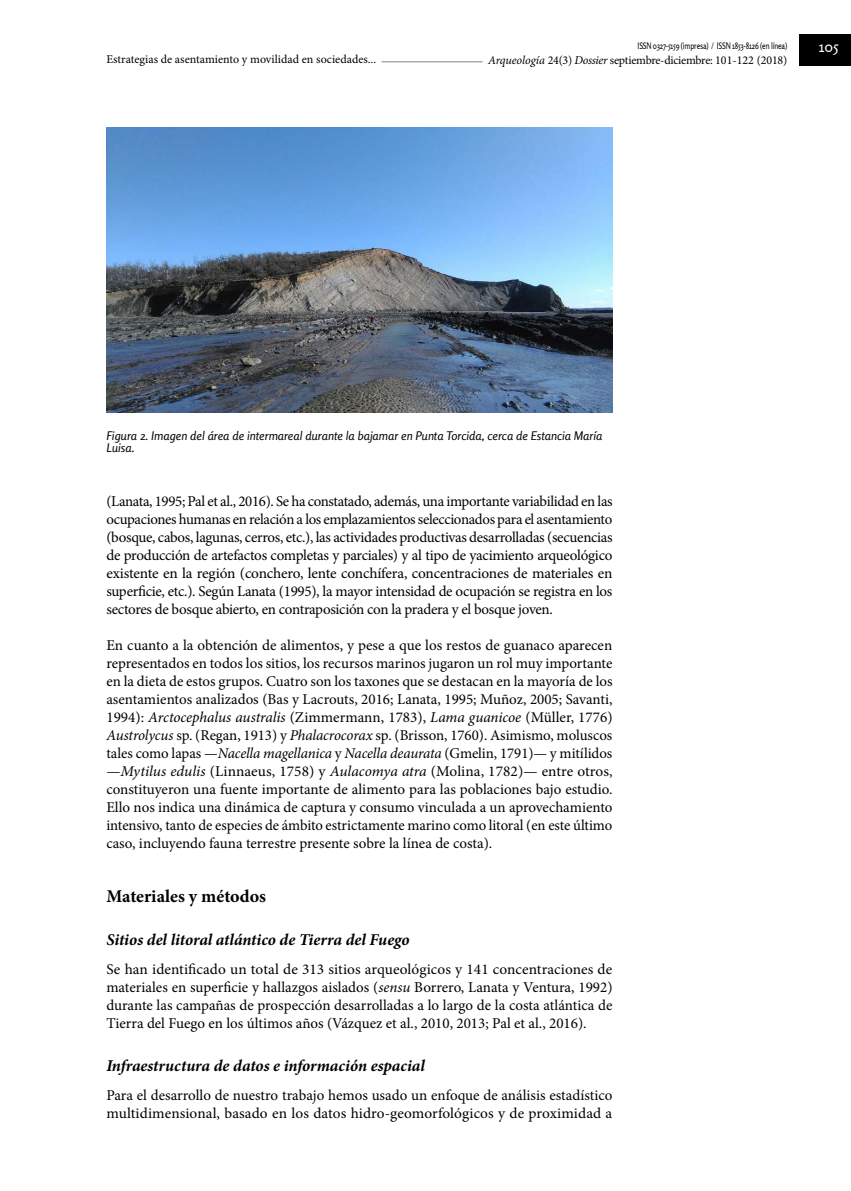
<style>
.page{position:relative;width:851px;height:1191px;background:#fff}
.page>*{position:absolute;margin:0;border:0;box-sizing:border-box;transform-origin:0 0}
.t1{font:700 18px "Minion Pro";color:#000}
.t2{font:italic 700 16.5px "Minion Pro";letter-spacing:-.005em;color:#000}
.t3{font:15px/18px "Minion Pro";color:#000;text-align:justify}
.t4{font:15px "Rosario";color:#fff}
.t5{font:italic 12px/12px "Rosario";color:#000}
.t6{font:12px "Minion Pro";letter-spacing:-.02em;color:#000}
.t7{font:12px "Minion Pro";color:#000}
.t8{font:9px "Rosario";letter-spacing:-.02em;color:#000;scale:.8 1}
.s1{font-style:italic}
</style>
<div class="page">
<hr style="left:112px;top:61px;width:616px;height:1px;background:#808285">
<div style="left:482px;top:53px;width:305px;height:15px;background:#fff"></div>
<div style="left:799px;top:35px;width:51px;height:31px;background:#000"></div>
<div style="left:106px;top:52px;width:275px;height:15px;background:#fff"></div>
<img style="left:106px;top:128px;width:506px;height:284px">
<p class="t7" style="left:106px;top:51px;width:271px">Estrategias de asentamiento y movilidad en sociedades...</p>
<p class="t8" style="left:637px;top:41px;width:188px">ISSN 0327-5159 (impresa) / ISSN 1853-8126 (en línea)</p>
<p class="t6" style="left:488px;top:52px;width:300px"><span class="s1">Arqueología</span> 24(3) <span class="s1">Dossier</span> septiembre-diciembre: 101-122 (2018)</p>
<p class="t4" style="left:818px;top:38px;width:22px">105</p>
<p class="t5" style="left:106px;top:429px;width:497px">Figura 2. Imagen del área de intermareal durante la bajamar en Punta Torcida, cerca de Estancia María<br>Luisa.</p>
<p class="t3" style="left:106px;top:492px;width:507px">(Lanata, 1995; Pal et al., 2016). Se ha constatado, además, una importante variabilidad en las ocupaciones humanas en relación a los emplazamientos seleccionados para el asentamiento (bosque, cabos, lagunas, cerros, etc.), las actividades productivas desarrolladas (secuencias de producción de artefactos completas y parciales) y al tipo de yacimiento arqueológico existente en la región (conchero, lente conchífera, concentraciones de materiales en superficie, etc.). Según Lanata (1995), la mayor intensidad de ocupación se registra en los sectores de bosque abierto, en contraposición con la pradera y el bosque joven.</p>
<p class="t3" style="left:106px;top:636px;width:507px">En cuanto a la obtención de alimentos, y pese a que los restos de guanaco aparecen representados en todos los sitios, los recursos marinos jugaron un rol muy importante en la dieta de estos grupos. Cuatro son los taxones que se destacan en la mayoría de los asentamientos analizados (Bas y Lacrouts, 2016; Lanata, 1995; Muñoz, 2005; Savanti, 1994): <span class="s1">Arctocephalus australis</span> (Zimmermann, 1783), <span class="s1">Lama guanicoe</span> (Müller, 1776)<br><span class="s1">Austrolycus</span> sp. (Regan, 1913) y <span class="s1">Phalacrocorax</span> sp. (Brisson, 1760). Asimismo, moluscos tales como lapas —<span class="s1">Nacella magellanica</span> y <span class="s1">Nacella deaurata</span> (Gmelin, 1791)— y mitílidos —<span class="s1">Mytilus edulis</span> (Linnaeus, 1758) y <span class="s1">Aulacomya atra</span> (Molina, 1782)— entre otros, constituyeron una fuente importante de alimento para las poblaciones bajo estudio.<br>Ello nos indica una dinámica de captura y consumo vinculada a un aprovechamiento intensivo, tanto de especies de ámbito estrictamente marino como litoral (en este último caso, incluyendo fauna terrestre presente sobre la línea de costa).</p>
<p class="t1" style="left:106px;top:883px;width:161px">Materiales y métodos</p>
<p class="t2" style="left:106px;top:928px;width:305px">Sitios del litoral atlántico de Tierra del Fuego</p>
<p class="t3" style="left:106px;top:960px;width:507px">Se han identificado un total de 313 sitios arqueológicos y 141 concentraciones de materiales en superficie y hallazgos aislados (<span class="s1">sensu</span> Borrero, Lanata y Ventura, 1992) durante las campañas de prospección desarrolladas a lo largo de la costa atlántica de Tierra del Fuego en los últimos años (Vázquez et al., 2010, 2013; Pal et al., 2016).</p>
<p class="t2" style="left:106px;top:1054px;width:320px">Infraestructura de datos e información espacial</p>
<p class="t3" style="left:106px;top:1086px;width:507px">Para el desarrollo de nuestro trabajo hemos usado un enfoque de análisis estadístico multidimensional, basado en los datos hidro-geomorfológicos y de proximidad a</p>
</div>
